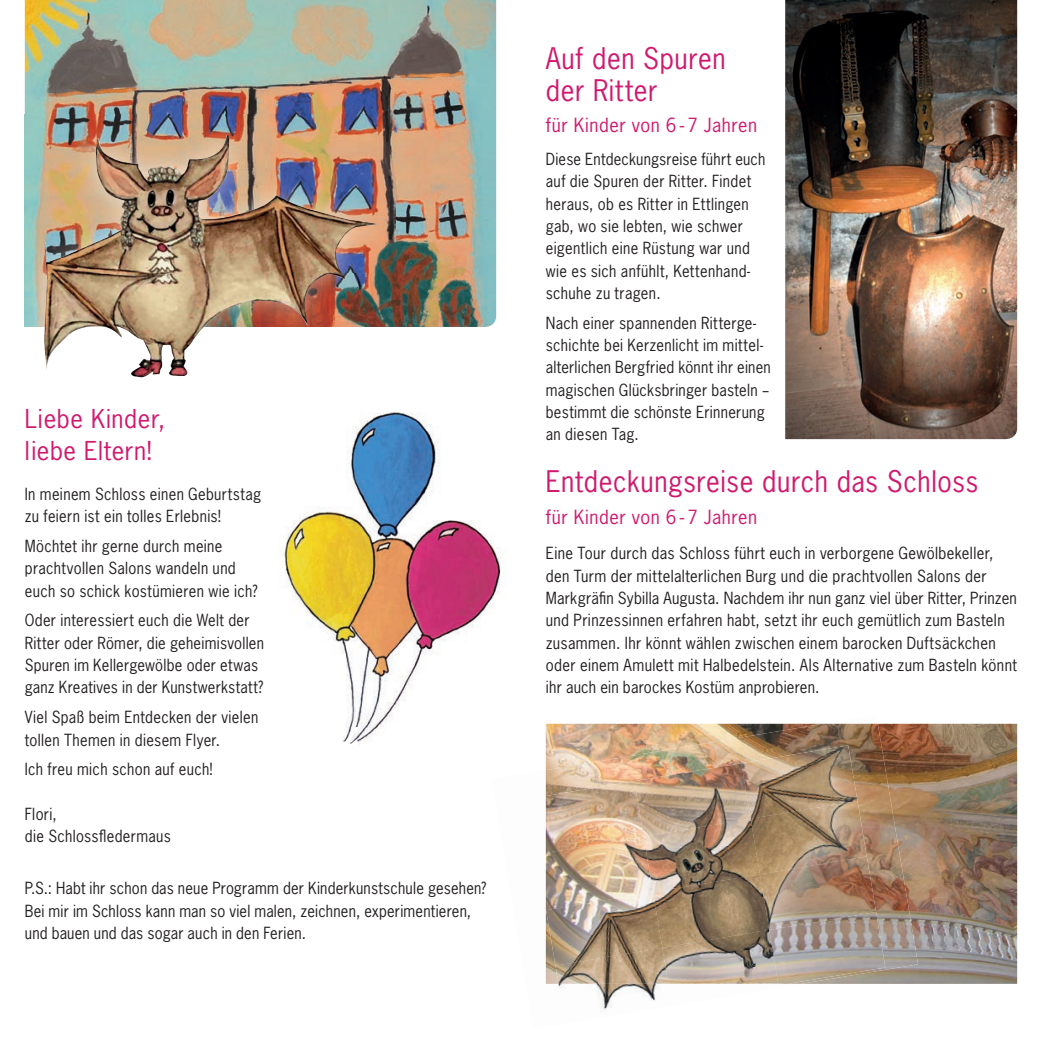
<style>
.page{position:relative;width:1042px;height:1042px;background:#fff}
.page>*{position:absolute;margin:0;border:0;box-sizing:border-box;transform-origin:0 0}
.t1{font:28px/31.5px "News Gothic Std";letter-spacing:.02em;color:#d0196e;scale:.96 1}
.t2{font:24.5px/31.5px "News Gothic Std";letter-spacing:.025em;color:#d0196e}
.t3{font:18.38px "News Gothic Std";letter-spacing:.035em;color:#d0196e}
.t4{font:15.75px/22.4px "News Gothic Std";letter-spacing:.02em;color:#231f20;scale:.94 1}
.t5{font:15.75px/22.4px "News Gothic Std";letter-spacing:.02em;color:#231f20;scale:.95 1}
</style>
<div class="page">
<img style="left:25px;top:0;width:471px;height:327px">
<img style="left:25px;top:115px;width:370px;height:212px">
<img style="left:44px;top:135px;width:334px;height:242px">
<img style="left:281px;top:412px;width:220px;height:332px">
<img style="left:785px;top:0;width:232px;height:439px">
<img style="left:546px;top:724px;width:471px;height:260px">
<img style="left:545px;top:770px;width:1px;height:214px">
<img style="left:546px;top:749px;width:123px;height:32px">
<img style="left:669px;top:724px;width:217px;height:51px">
<img style="left:857px;top:775px;width:38px;height:52px">
<img style="left:867px;top:827px;width:51px;height:147px">
<img style="left:546px;top:966px;width:9px;height:18px">
<img style="left:545px;top:796px;width:1px;height:112px">
<img style="left:558px;top:984px;width:101px;height:26px">
<img style="left:546px;top:781px;width:88px;height:55px">
<img style="left:634px;top:763px;width:107px;height:73px">
<img style="left:741px;top:745px;width:116px;height:73px">
<img style="left:546px;top:836px;width:97px;height:56px">
<img style="left:643px;top:818px;width:107px;height:74px">
<img style="left:750px;top:801px;width:117px;height:73px">
<img style="left:546px;top:892px;width:107px;height:74px">
<img style="left:653px;top:874px;width:107px;height:73px">
<img style="left:760px;top:856px;width:116px;height:74px">
<img style="left:555px;top:947px;width:107px;height:37px">
<img style="left:662px;top:930px;width:107px;height:54px">
<img style="left:769px;top:912px;width:116px;height:72px">
<h2 class="t2" style="left:25px;top:403px;width:142px">Liebe Kinder, liebe Eltern!</h2>
<p class="t4" style="left:25px;top:483px;width:253px">In meinem Schloss einen Geburtstag zu feiern ist ein tolles Erlebnis!</p>
<p class="t4" style="left:25px;top:535px;width:249px">Möchtet ihr gerne durch meine prachtvollen Salons wandeln und euch so schick kostümieren wie ich?</p>
<p class="t4" style="left:25px;top:609px;width:256px">Oder interessiert euch die Welt der Ritter oder Römer, die geheimisvollen Spuren im Kellergewölbe oder etwas ganz Kreatives in der Kunstwerkstatt?</p>
<p class="t4" style="left:25px;top:706px;width:250px">Viel Spaß beim Entdecken der vielen tollen Themen in diesem Flyer.</p>
<p class="t4" style="left:25px;top:758px;width:201px">Ich freu mich schon auf euch!</p>
<p class="t4" style="left:25px;top:802px;width:157px">Flori,<br>die Schlossfledermaus</p>
<p class="t4" style="left:25px;top:877px;width:493px">P.S.: Habt ihr schon das neue Programm der Kinderkunstschule gesehen?<br>Bei mir im Schloss kann man so viel malen, zeichnen, experimentieren, und bauen und das sogar auch in den Ferien.</p>
<h1 class="t1" style="left:546px;top:43px;width:189px">Auf den Spuren der Ritter</h1>
<p class="t3" style="left:546px;top:113px;width:213px">für Kinder von 6 – 7 Jahren</p>
<p class="t4" style="left:546px;top:148px;width:235px">Diese Entdeckungsreise führt euch auf die Spuren der Ritter. Findet heraus, ob es Ritter in Ettlingen gab, wo sie lebten, wie schwer eigentlich eine Rüstung war und wie es sich anfühlt, Kettenhand&shy;schuhe zu tragen.</p>
<p class="t4" style="left:546px;top:311px;width:241px">nach einer spannenden Ritterge&shy;schichte bei Kerzenlicht im mittel&shy;alterlichen Bergfried könnt ihr einen magischen Glücksbringer basteln − bestimmt die schönste Erinnerung an diesen Tag.</p>
<h1 class="t1" style="left:546px;top:466px;width:452px">Entdeckungsreise durch das Schloss</h1>
<p class="t3" style="left:546px;top:505px;width:213px">für Kinder von 6 – 7 Jahren</p>
<p class="t5" style="left:546px;top:542px;width:497px">Eine Tour durch das Schloss führt euch in verborgene Gewölbekeller, den Turm der mittelalterlichen Burg und die prachtvollen Salons der Markgräfin Sybilla Augusta. nachdem ihr nun ganz viel über Ritter, Prinzen und Prinzessinnen erfahren habt, setzt ihr euch gemütlich zum Basteln zusammen. Ihr könnt wählen zwischen einem barocken Duftsäckchen oder einem Amulett mit Halbedelstein. Als Alternative zum Basteln könnt ihr auch ein barockes Kostüm anprobieren.</p>
</div>
